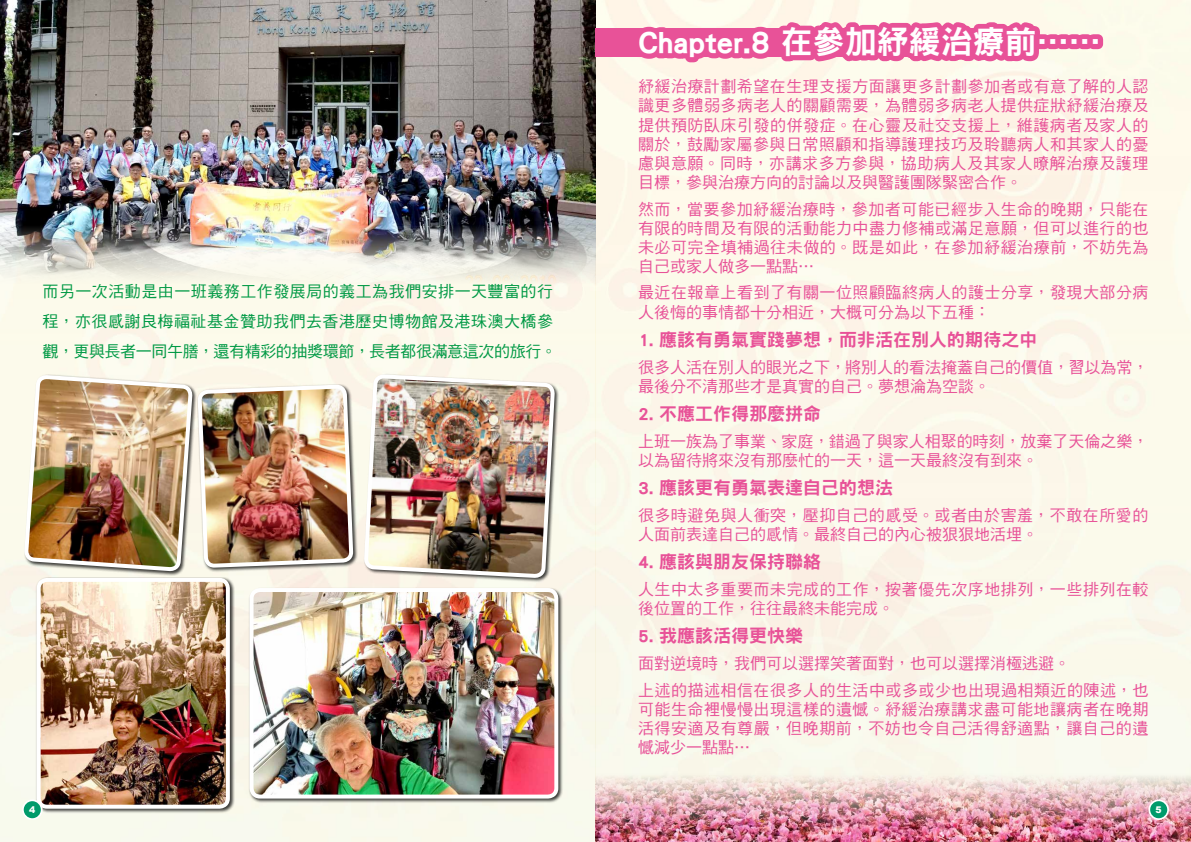
<style>
.page{position:relative;width:1191px;height:842px;background:#fbfaeb}
.page>*{position:absolute;margin:0;border:0;box-sizing:border-box;transform-origin:0 0}
.t1{font:32px "DF Hei Std W9";color:#fff}
.t2{font:18px "DF Hei Std W9";color:#e85298}
.t3{font:16px/19.2px "DF Hei Std W5";color:#e85298;text-align:justify}
.t4{font:16px/19.2px "DF Hei Std W5";letter-spacing:.03em;color:#e85298}
.t5{font:16px/30px "DF Hei Std W5";letter-spacing:.03em;color:#094}
.t6{font:16px/19.2px "DF Hei Std W5";letter-spacing:.035em;color:#e85298}
.t7{font:900 9.2px "Arial";color:#fff}
</style>
<div class="page">
<img style="left:0;top:0;width:595px;height:283px">
<img style="left:22px;top:373px;width:173px;height:292px">
<div style="left:197px;top:384px;width:161px;height:188px;background:#000;opacity:.75"></div>
<img style="left:196px;top:191px;width:155px;height:570px">
<div style="left:248px;top:587px;width:315px;height:217px;background:#000;opacity:.75"></div>
<img style="left:254px;top:593px;width:299px;height:200px">
<div style="left:249px;top:588px;width:309px;height:210px;border:4px solid #fff;border-radius:9px"></div>
<div style="left:36px;top:577px;width:199px;height:237px;background:#000;opacity:.75"></div>
<img style="left:42px;top:583px;width:183px;height:221px">
<div style="left:37px;top:578px;width:193px;height:231px;border:4px solid #fff;border-radius:9px"></div>
<img style="left:362px;top:372px;width:195px;height:339px">
<img style="left:595px;top:774px;width:596px;height:68px">
<div style="left:595px;top:29px;width:441px;height:28px;background:#e85298"></div>
<svg style="left:626px;top:0;width:482px;height:104px"></svg>
<div style="left:1149px;top:800px;width:19px;height:19px;background:#009b6b;border-radius:50%"></div>
<div style="left:1148px;top:799px;width:21px;height:21px;border:2px solid #fff;border-radius:50%"></div>
<div style="left:23px;top:800px;width:19px;height:19px;background:#009b6b;border-radius:50%"></div>
<div style="left:22px;top:799px;width:21px;height:21px;border:2px solid #fff;border-radius:50%"></div>
<p class="t5" style="left:43px;top:276px;width:516px">而另一次活動是由一班義務工作發展局的義工為我們安排一天豐富的行程，亦很感謝良梅福祉基金贊助我們去香港歷史博物館及港珠澳大橋參觀，更與長者一同午膳，還有精彩的抽獎環節，長者都很滿意這次的旅行。</p>
<h1 class="t1" style="left:638px;top:24px;width:464px">Chapter.8 在參加紓緩治療前⋯⋯</h1>
<p class="t3" style="left:638px;top:77px;width:512px">紓緩治療計劃希望在生理支援方面讓更多計劃參加者或有意了解的人認識更多體弱多病老人的關顧需要，為體弱多病老人提供症狀紓緩治療及提供預防臥床引發的併發症。在心靈及社交支援上，維護病者及家人的關於，鼓勵家屬參與日常照顧和指導護理技巧及聆聽病人和其家人的憂慮與意願。同時，亦講求多方參與，協助病人及其家人暸解治療及護理目標，參與治療方向的討論以及與醫護團隊緊密合作。</p>
<p class="t3" style="left:638px;top:199px;width:512px">然而，當要參加紓緩治療時，參加者可能已經步入生命的晚期，只能在有限的時間及有限的活動能力中盡力修補或滿足意願，但可以進行的也未必可完全填補過往未做的。既是如此，在參加紓緩治療前，不妨先為自己或家人做多一點點…</p>
<p class="t4" style="left:638px;top:283px;width:512px">最近在報章上看到了有關一位照顧臨終病人的護士分享，發現大部分病人後悔的事情都十分相近，大概可分為以下五種：</p>
<p class="t2" style="left:638px;top:329px;width:401px">1. 應該有勇氣實踐夢想，而非活在別人的期待之中</p>
<p class="t3" style="left:638px;top:357px;width:512px">很多人活在別人的眼光之下，將別人的看法掩蓋自己的價值，習以為常，最後分不清那些才是真實的自己。夢想淪為空談。</p>
<p class="t2" style="left:638px;top:404px;width:185px">2. 不應工作得那麼拼命</p>
<p class="t3" style="left:638px;top:431px;width:512px">上班一族為了事業、家庭，錯過了與家人相聚的時刻，放棄了天倫之樂，以為留待將來沒有那麼忙的一天，這一天最終沒有到來。</p>
<p class="t2" style="left:638px;top:478px;width:257px">3. 應該更有勇氣表達自己的想法</p>
<p class="t6" style="left:638px;top:505px;width:512px">很多時避免與人衝突，壓抑自己的感受。或者由於害羞，不敢在所愛的人面前表達自己的感情。最終自己的內心被狠狠地活埋。</p>
<p class="t2" style="left:638px;top:552px;width:185px">4. 應該與朋友保持聯絡</p>
<p class="t4" style="left:638px;top:580px;width:512px">人生中太多重要而未完成的工作，按著優先次序地排列，一些排列在較後位置的工作，往往最終未能完成。</p>
<p class="t2" style="left:638px;top:626px;width:167px">5. 我應該活得更快樂</p>
<p class="t4" style="left:638px;top:650px;width:512px;line-height:26.3px">面對逆境時，我們可以選擇笑著面對，也可以選擇消極逃避。<br>上述的描述相信在很多人的生活中或多或少也出現過相類近的陳述，也</p>
<p class="t3" style="left:638px;top:699px;width:512px">可能生命裡慢慢出現這樣的遺憾。紓緩治療講求盡可能地讓病者在晚期活得安適及有尊嚴，但晚期前，不妨也令自己活得舒適點，讓自己的遺憾減少一點點…</p>
<p class="t7" style="left:29px;top:803px;width:8px">4</p>
<p class="t7" style="left:1155px;top:803px;width:8px">5</p>
</div>
